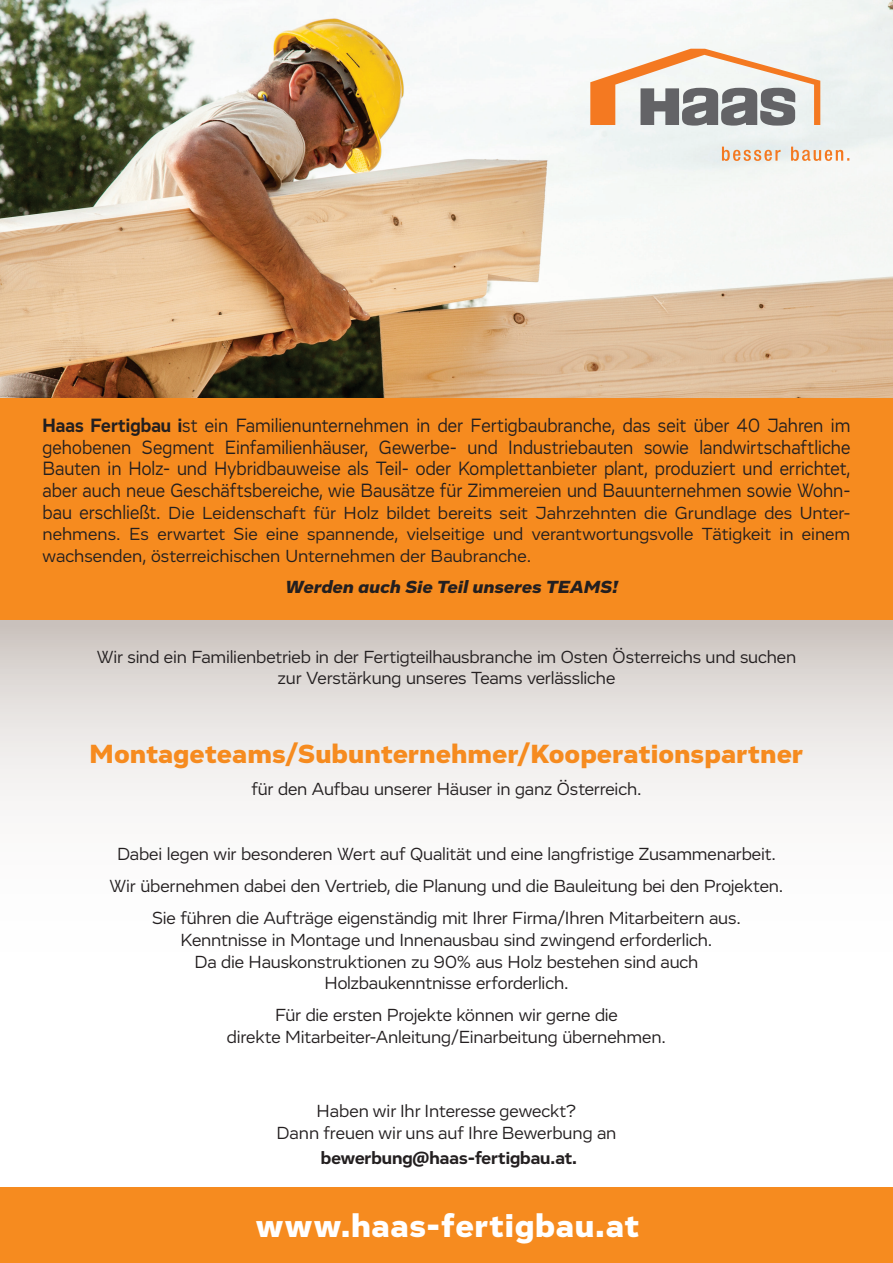
<style>
.page{position:relative;width:893px;height:1263px;background:#fff}
.page>*{position:absolute;margin:0;border:0;box-sizing:border-box;transform-origin:0 0}
.t1{font:900 33px "Vito";letter-spacing:.035em;color:#fff}
.t2{font:900 27px "Vito";letter-spacing:.025em;color:#f68b1f}
.t3{font:19.8px/21.6px "Vito";color:#231f20;text-align:justify;scale:.91 1}
.t4{font:18px/21.6px "Vito";letter-spacing:-.005em;color:#231f20;text-align:center}
.t5{font:italic 900 18px "Vito";letter-spacing:.025em;color:#231f20}
.t6{font:700 18px "Vito";color:#231f20}
.s1{font-weight:700}
.s2{font-size:19.8px}
</style>
<div class="page">
<img style="left:0;top:0;width:893px;height:399px">
<div style="left:0;top:399px;width:893px;height:221px;background:#f68b1f"></div>
<div style="left:0;top:1187px;width:893px;height:76px;background:#f68b1f"></div>
<svg style="left:0;top:620px;width:893px;height:181px"></svg>
<svg style="left:590px;top:49px;width:230px;height:77px"></svg>
<svg style="left:722px;top:147px;width:127px;height:14px;background:#ebcbb0"></svg>
<p class="t3" style="left:43px;top:415px;width:889px"><span class="s1">Haas Fertigbau i</span>st ein Familienunternehmen in der Fertigbaubranche, das seit über 40 Jahren im gehobenen Segment Einfamilienhäuser, Gewerbe- und Industriebauten sowie landwirtschaftliche Bauten in Holz- und Hybridbauweise als Teil- oder Komplettanbieter plant, produziert und errichtet, aber auch neue Geschäftsbereiche, wie Bausätze für Zimmereien und Bauunternehmen sowie Wohn-</p>
<p class="t4" style="left:43px;top:502px;width:809px;text-align:justify"><span class="s2">bau erschließt.</span> Die Leidenschaft für Holz bildet bereits seit Jahrzehnten die Grundlage des Unter&shy;nehmens. Es erwartet Sie eine spannende, vielseitige und verantwortungsvolle Tätigkeit in einem wachsenden, österreichischen Unternehmen der Baubranche.</p>
<p class="t5" style="left:286px;top:576px;width:334px">Werden auch Sie Teil unseres TEAMS!</p>
<p class="t4" style="left:97px;top:646px;width:701px">Wir sind ein Familienbetrieb in der Fertigteilhausbranche im Osten Österreichs und suchen zur Verstärkung unseres Teams verlässliche</p>
<h2 class="t2" style="left:90px;top:737px;width:715px">Montageteams/Subunternehmer/Kooperationspartner</h2>
<p class="t4" style="left:251px;top:778px;width:392px">für den Aufbau unserer Häuser in ganz Österreich.</p>
<p class="t4" style="left:110px;top:838px;width:675px;line-height:32.2px">Dabei legen wir besonderen Wert auf Qualität und eine langfristige Zusammenarbeit.<br>Wir übernehmen dabei den Vertrieb, die Planung und die Bauleitung bei den Projekten.<br>Sie führen die Aufträge eigenständig mit Ihrer Firma/Ihren Mitarbeitern aus.</p>
<p class="t4" style="left:181px;top:929px;width:533px">Kenntnisse in Montage und Innenausbau sind zwingend erforderlich.<br>Da die Hauskonstruktionen zu 90% aus Holz bestehen sind auch<br>Holzbaukenntnisse erforderlich.</p>
<p class="t4" style="left:227px;top:1004px;width:440px">Für die ersten Projekte können wir gerne die<br>direkte Mitarbeiter-Anleitung/Einarbeitung übernehmen.</p>
<p class="t4" style="left:277px;top:1100px;width:341px">Haben wir Ihr Interesse geweckt?<br>Dann freuen wir uns auf Ihre Bewerbung an</p>
<p class="t6" style="left:321px;top:1146px;width:258px">bewerbung@haas-fertigbau.at.</p>
<h1 class="t1" style="left:256px;top:1205px;width:384px">www.haas-fertigbau.at</h1>
</div>
